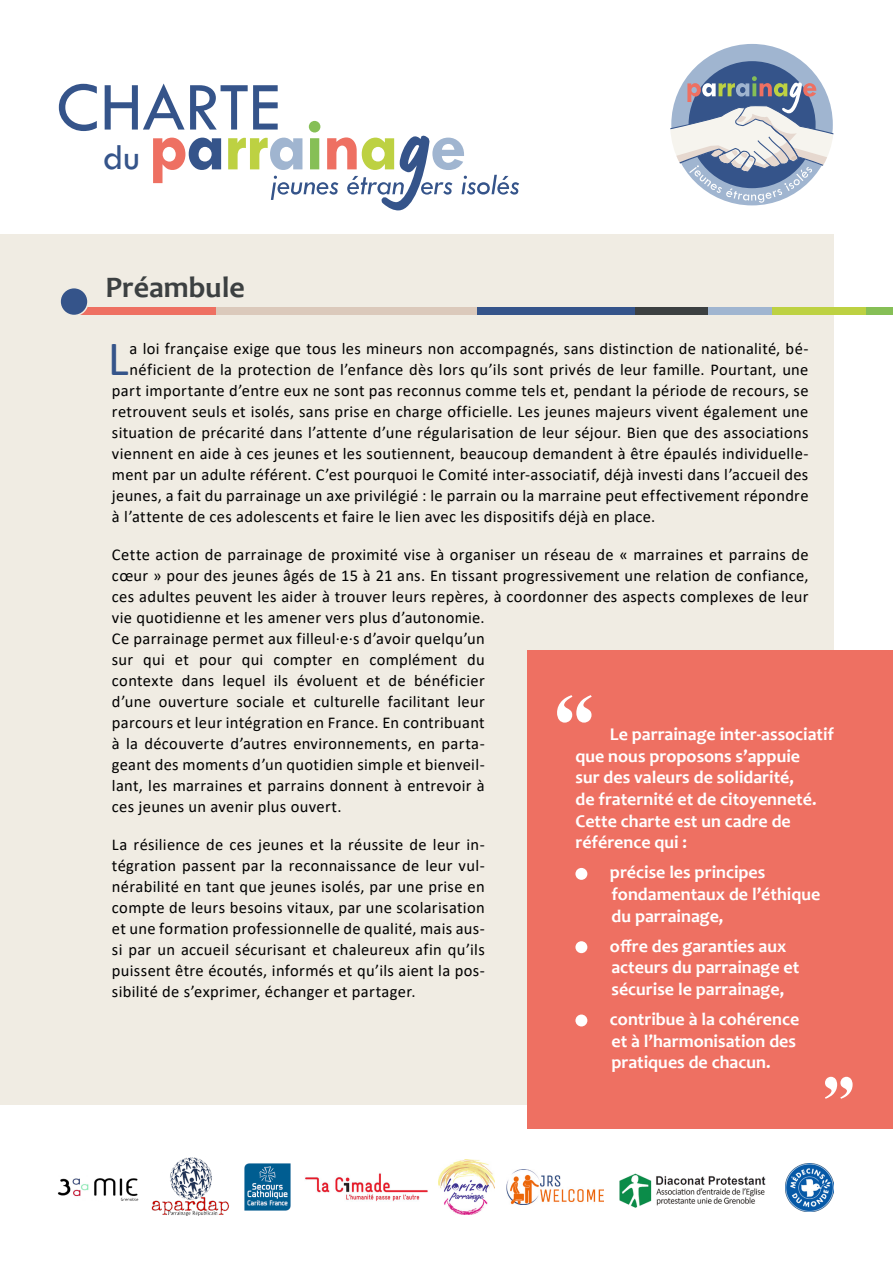
<style>
.page{position:relative;width:893px;height:1263px;background:#fff}
.page>*{position:absolute;margin:0;border:0;box-sizing:border-box;transform-origin:0 0}
.t1{font:71.25px "Tw Cen";letter-spacing:-.015em;color:#35548a}
.t2{font:49.65px "Calibri";color:#35548a}
.t3{font:37.2px "Tw Cen";color:#35548a}
.t4{font:700 30px "Candara";color:#3c4041}
.t5{font:700 18px/21.6px "Candara";color:#fff}
.t6{font:16.5px/21px "Calibri";letter-spacing:.02em;color:#000}
</style>
<div class="page">
<img style="left:785px;top:1163px;width:48px;height:48px">
<img style="left:305px;top:1173px;width:123px;height:29px">
<img style="left:439px;top:1160px;width:55px;height:55px">
<img style="left:151px;top:1157px;width:78px;height:59px">
<img style="left:244px;top:1163px;width:47px;height:48px">
<img style="left:506px;top:1169px;width:98px;height:35px">
<img style="left:57px;top:1178px;width:81px;height:23px">
<img style="left:619px;top:1173px;width:147px;height:35px">
<div style="left:0;top:234px;width:833px;height:870px;background:#f0ece3"></div>
<div style="left:74px;top:307px;width:143px;height:8px;background:#ee7062"></div>
<div style="left:772px;top:307px;width:94px;height:8px;background:#bdd142"></div>
<div style="left:476px;top:307px;width:159px;height:8px;background:#35548a"></div>
<div style="left:216px;top:307px;width:260px;height:8px;background:#dbc9bb"></div>
<div style="left:635px;top:307px;width:74px;height:8px;background:#3c4041"></div>
<div style="left:866px;top:307px;width:27px;height:8px;background:#86bf56"></div>
<div style="left:709px;top:307px;width:63px;height:8px;background:#a0b5d0"></div>
<div style="left:60px;top:288px;width:28px;height:27px;background:#35548a;border-radius:50%"></div>
<div style="left:59px;top:287px;width:30px;height:29px;border:2px solid #f0ece3;border-radius:50%"></div>
<div style="left:527px;top:651px;width:366px;height:478px;background:#ee7062"></div>
<div style="left:575px;top:868px;width:12px;height:12px;background:#fff;border-radius:50%"></div>
<div style="left:575px;top:941px;width:12px;height:12px;background:#fff;border-radius:50%"></div>
<div style="left:575px;top:1014px;width:12px;height:12px;background:#fff;border-radius:50%"></div>
<svg style="left:557px;top:695px;width:35px;height:28px"></svg>
<svg style="left:825px;top:1077px;width:28px;height:22px"></svg>
<div style="left:671px;top:44px;width:162px;height:161px;background:#a0b5d0;border-radius:50%"></div>
<div style="left:688px;top:61px;width:128px;height:127px;background:#35548a;border-radius:50%"></div>
<svg style="left:670px;top:76px;width:163px;height:127px"></svg>
<svg style="left:153px;top:138px;width:68px;height:45px"></svg>
<svg style="left:228px;top:120px;width:291px;height:91px"></svg>
<h1 class="t1" style="left:56px;top:64px;width:225px">CHARTE</h1>
<h3 class="t3" style="left:103px;top:135px;width:38px">du</h3>
<h3 class="t4" style="left:106px;top:268px;width:141px">Préambule</h3>
<h2 class="t2" style="left:108px;top:324px;width:22px">L</h2>
<p class="t6" style="left:130px;top:338px;width:680px">a loi française exige que tous les mineurs non accompagnés, sans distinction de nationalité, bé-</p>
<p class="t6" style="left:130px;top:359px;width:680px">néficient de la protection de l’enfance dès lors qu’ils sont privés de leur famille. Pourtant, une</p>
<p class="t6" style="left:112px;top:380px;width:698px">part importante d’entre eux ne sont pas reconnus comme tels et, pendant la période de recours, se</p>
<p class="t6" style="left:112px;top:401px;width:698px">retrouvent seuls et isolés, sans prise en charge officielle. Les jeunes majeurs vivent également une</p>
<p class="t6" style="left:112px;top:422px;width:698px">situation de précarité dans l’attente d’une régularisation de leur séjour. Bien que des associations</p>
<p class="t6" style="left:112px;top:443px;width:698px">viennent en aide à ces jeunes et les soutiennent, beaucoup demandent à être épaulés individuelle-</p>
<p class="t6" style="left:112px;top:464px;width:698px">ment par un adulte référent. C’est pourquoi le Comité inter-associatif, déjà investi dans l’accueil des</p>
<p class="t6" style="left:112px;top:485px;width:698px">jeunes, a fait du parrainage un axe privilégié : le parrain ou la marraine peut effectivement répondre</p>
<p class="t6" style="left:112px;top:506px;width:545px">à l’attente de ces adolescents et faire le lien avec les dispositifs déjà en place.</p>
<p class="t6" style="left:112px;top:544px;width:698px">Cette action de parrainage de proximité vise à organiser un réseau de « marraines et parrains de cœur » pour des jeunes âgés de 15 à 21 ans. En tissant progressivement une relation de confiance, ces adultes peuvent les aider à trouver leurs repères, à coordonner des aspects complexes de leur vie quotidienne et les amener vers plus d’autonomie.<br>Ce parrainage permet aux filleul·e·s d’avoir quelqu’un<br>sur qui et pour qui compter en complément du<br>contexte dans lequel ils évoluent et de bénéficier<br>d’une ouverture sociale et culturelle facilitant leur<br>parcours et leur intégration en France. En contribuant<br>à la découverte d’autres environnements, en parta-<br>geant des moments d’un quotidien simple et bienveil-<br>lant, les marraines et parrains donnent à entrevoir à<br>ces jeunes un avenir plus ouvert.</p>
<p class="t6" style="left:112px;top:834px;width:374px;text-align:justify">La résilience de ces jeunes et la réussite de leur in&shy;tégration passent par la reconnaissance de leur vul&shy;nérabilité en tant que jeunes isolés, par une prise en compte de leurs besoins vitaux, par une scolarisation et une formation professionnelle de qualité, mais aus&shy;si par un accueil sécurisant et chaleureux afin qu’ils puissent être écoutés, informés et qu’ils aient la pos&shy;sibilité de s’exprimer, échanger et partager.</p>
<p class="t5" style="left:575px;top:723px;width:260px;text-indent:35px">Le parrainage inter-associatif que nous proposons s’appuie<br>sur des valeurs de solidarité,<br>de fraternité et de citoyenneté.<br>Cette charte est un cadre de référence qui :</p>
<p class="t5" style="left:610px;top:861px;width:212px">précise les principes fondamentaux de l’éthique du parrainage,</p>
<p class="t5" style="left:610px;top:935px;width:191px">offre des garanties aux acteurs du parrainage et sécurise le parrainage,</p>
<p class="t5" style="left:610px;top:1008px;width:191px">contribue à la cohérence et à l’harmonisation des pratiques de chacun.</p>
</div>
